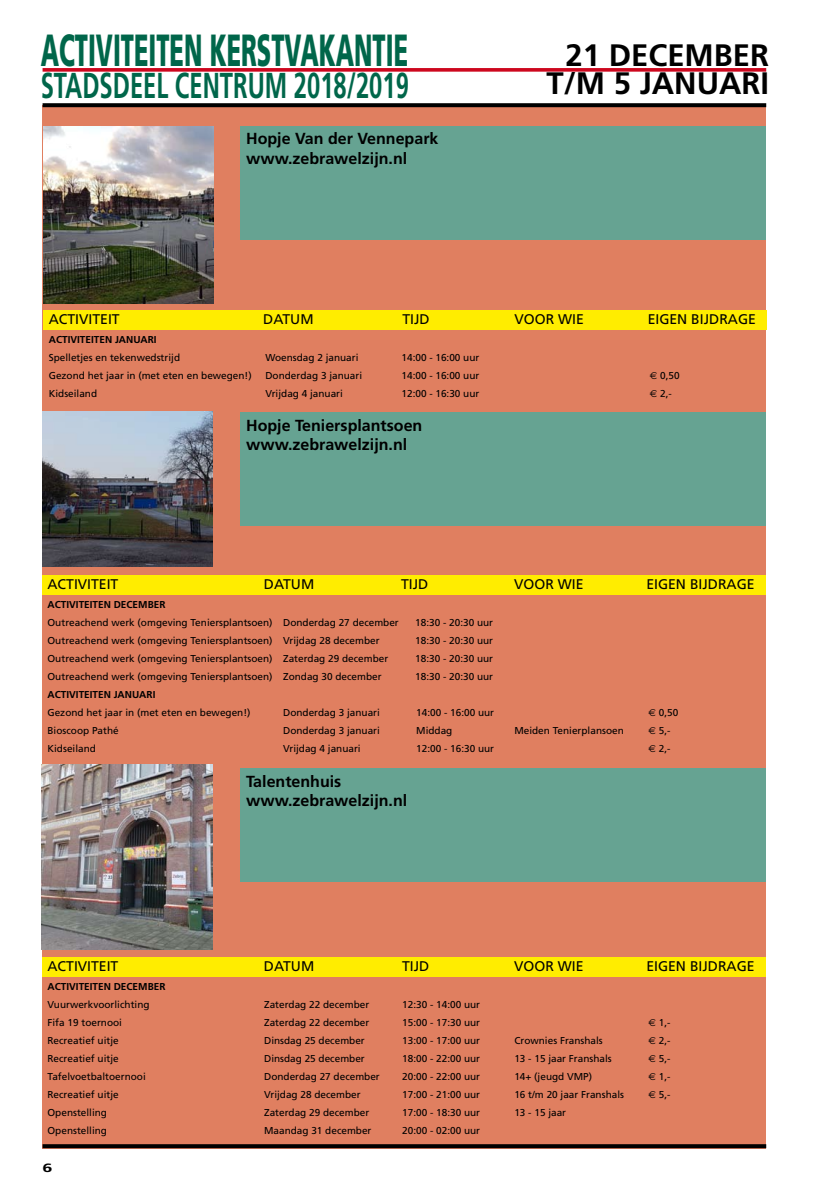
<style>
.page{position:relative;width:823px;height:1191px;background:#fff}
.page>*{position:absolute;margin:0;border:0;box-sizing:border-box;transform-origin:0 0}
.t1{font:900 45px "Frutiger";color:#00664a;scale:.53 1}
.t2{font:700 36px "Frutiger";color:#00664a;scale:.66 1}
.t3{font:700 31px/28px "Frutiger";color:#000;text-align:right}
.t4{font:700 16px/19.2px "Frutiger";color:#000}
.t5{font:14px "Frutiger";color:#000}
.t6{font:700 12px "Frutiger";color:#000;scale:1.5 1}
.t7{font:10px "Frutiger";color:#000}
.t8{font:700 10px "Frutiger";color:#000}
.s1{font-family:"Euro Sans Std"}
</style>
<div class="page">
<div style="left:43px;top:105px;width:722px;height:1043px;background:#e07f60"></div>
<svg style="left:43px;top:103px;width:722px;height:4px;fill:#000"></svg>
<svg style="left:43px;top:1144px;width:722px;height:4px;fill:#000"></svg>
<svg style="left:43px;top:68px;width:722px;height:4px;fill:#ce0d23"></svg>
<div style="left:240px;top:126px;width:525px;height:114px;background:#66a392"></div>
<div style="left:43px;top:310px;width:723px;height:20px;background:#ffed00"></div>
<img style="left:43px;top:126px;width:170px;height:177px">
<div style="left:240px;top:412px;width:525px;height:114px;background:#66a392"></div>
<div style="left:42px;top:575px;width:723px;height:20px;background:#ffed00"></div>
<div style="left:240px;top:768px;width:525px;height:114px;background:#66a392"></div>
<div style="left:42px;top:957px;width:723px;height:20px;background:#ffed00"></div>
<img style="left:43px;top:411px;width:170px;height:155px">
<img style="left:42px;top:765px;width:170px;height:184px">
<h1 class="t1" style="left:41px;top:23px;width:694px">ACTIVITEITEN KERSTVAKANTIE</h1>
<h2 class="t2" style="left:41px;top:64px;width:559px">STADSDEEL CENTRUM 2018/2019</h2>
<h3 class="t4" style="left:246px;top:129px;width:194px">Hopje Van der Vennepark www.zebrawelzijn.nl</h3>
<h3 class="t3" style="left:546px;top:41px;width:224px">21 DECEMBER<br>T/M 5 JANUARI</h3>
<h3 class="t5" style="left:49px;top:311px;width:72px">ACTIVITEIT</h3>
<h3 class="t5" style="left:263px;top:311px;width:52px">DATUM</h3>
<h3 class="t5" style="left:402px;top:311px;width:29px">TIJD</h3>
<h3 class="t5" style="left:514px;top:311px;width:71px">VOOR WIE</h3>
<h3 class="t5" style="left:647px;top:311px;width:110px">EIGEN BIJDRAGE</h3>
<p class="t8" style="left:49px;top:334px;width:109px">ACTIVITEITEN JANUARI</p>
<p class="t7" style="left:49px;top:352px;width:133px">Spelletjes en tekenwedstrijd</p>
<p class="t7" style="left:265px;top:352px;width:95px">Woensdag 2 januari</p>
<p class="t7" style="left:401px;top:352px;width:79px">14:00 - 16:00 uur</p>
<p class="t7" style="left:49px;top:370px;width:204px">Gezond het jaar in (met eten en bewegen!)</p>
<p class="t7" style="left:265px;top:370px;width:98px">Donderdag 3 januari</p>
<p class="t7" style="left:401px;top:370px;width:79px">14:00 - 16:00 uur</p>
<p class="t7" style="left:649px;top:370px;width:31px"><span class="s1">€</span> 0,50</p>
<p class="t7" style="left:49px;top:388px;width:50px">Kidseiland</p>
<p class="t7" style="left:265px;top:388px;width:79px">Vrijdag 4 januari</p>
<p class="t7" style="left:401px;top:388px;width:79px">12:00 - 16:30 uur</p>
<p class="t7" style="left:649px;top:388px;width:23px"><span class="s1">€</span> 2,-</p>
<h3 class="t4" style="left:246px;top:415px;width:178px">Hopje Teniersplantsoen www.zebrawelzijn.nl</h3>
<h3 class="t5" style="left:47px;top:576px;width:72px">ACTIVITEIT</h3>
<h3 class="t5" style="left:264px;top:576px;width:52px">DATUM</h3>
<h3 class="t5" style="left:401px;top:576px;width:29px">TIJD</h3>
<h3 class="t5" style="left:514px;top:576px;width:71px">VOOR WIE</h3>
<h3 class="t5" style="left:646px;top:576px;width:110px">EIGEN BIJDRAGE</h3>
<p class="t8" style="left:47px;top:599px;width:119px">ACTIVITEITEN DECEMBER</p>
<p class="t7" style="left:47px;top:617px;width:352px">Outreachend werk (omgeving Teniersplantsoen) Donderdag 27 december</p>
<p class="t7" style="left:415px;top:617px;width:79px">18:30 - 20:30 uur</p>
<p class="t7" style="left:47px;top:635px;width:333px">Outreachend werk (omgeving Teniersplantsoen) Vrijdag 28 december</p>
<p class="t7" style="left:415px;top:635px;width:79px">18:30 - 20:30 uur</p>
<p class="t7" style="left:47px;top:653px;width:342px">Outreachend werk (omgeving Teniersplantsoen) Zaterdag 29 december</p>
<p class="t7" style="left:415px;top:653px;width:79px">18:30 - 20:30 uur</p>
<p class="t7" style="left:47px;top:671px;width:335px">Outreachend werk (omgeving Teniersplantsoen) Zondag 30 december</p>
<p class="t7" style="left:415px;top:671px;width:79px">18:30 - 20:30 uur</p>
<p class="t8" style="left:47px;top:689px;width:109px">ACTIVITEITEN JANUARI</p>
<p class="t7" style="left:47px;top:707px;width:204px">Gezond het jaar in (met eten en bewegen!)</p>
<p class="t7" style="left:283px;top:707px;width:98px">Donderdag 3 januari</p>
<p class="t7" style="left:416px;top:707px;width:79px">14:00 - 16:00 uur</p>
<p class="t7" style="left:648px;top:707px;width:31px"><span class="s1">€</span> 0,50</p>
<p class="t7" style="left:47px;top:725px;width:73px">Bioscoop Pathé</p>
<p class="t7" style="left:283px;top:725px;width:98px">Donderdag 3 januari</p>
<p class="t7" style="left:416px;top:725px;width:38px">Middag</p>
<p class="t7" style="left:514px;top:725px;width:111px">Meiden Tenierplansoen</p>
<p class="t7" style="left:648px;top:725px;width:23px"><span class="s1">€</span> 5,-</p>
<p class="t7" style="left:47px;top:743px;width:50px">Kidseiland</p>
<p class="t7" style="left:283px;top:743px;width:79px">Vrijdag 4 januari</p>
<p class="t7" style="left:416px;top:743px;width:79px">12:00 - 16:30 uur</p>
<p class="t7" style="left:648px;top:743px;width:23px"><span class="s1">€</span> 2,-</p>
<h3 class="t4" style="left:246px;top:771px;width:162px">Talentenhuis www.zebrawelzijn.nl</h3>
<h3 class="t5" style="left:47px;top:958px;width:72px">ACTIVITEIT</h3>
<h3 class="t5" style="left:264px;top:958px;width:52px">DATUM</h3>
<h3 class="t5" style="left:402px;top:958px;width:29px">TIJD</h3>
<h3 class="t5" style="left:514px;top:958px;width:71px">VOOR WIE</h3>
<h3 class="t5" style="left:646px;top:958px;width:110px">EIGEN BIJDRAGE</h3>
<p class="t8" style="left:47px;top:981px;width:119px">ACTIVITEITEN DECEMBER</p>
<p class="t7" style="left:47px;top:999px;width:103px">Vuurwerkvoorlichting</p>
<p class="t7" style="left:264px;top:999px;width:107px">Zaterdag 22 december</p>
<p class="t7" style="left:402px;top:999px;width:79px">12:30 - 14:00 uur</p>
<p class="t7" style="left:47px;top:1017px;width:76px">Fifa 19 toernooi</p>
<p class="t7" style="left:264px;top:1017px;width:107px">Zaterdag 22 december</p>
<p class="t7" style="left:402px;top:1017px;width:79px">15:00 - 17:30 uur</p>
<p class="t7" style="left:648px;top:1017px;width:23px"><span class="s1">€</span> 1,-</p>
<p class="t7" style="left:47px;top:1035px;width:73px">Recreatief uitje</p>
<p class="t7" style="left:264px;top:1035px;width:102px">Dinsdag 25 december</p>
<p class="t7" style="left:402px;top:1035px;width:79px">13:00 - 17:00 uur</p>
<p class="t7" style="left:514px;top:1035px;width:90px">Crownies Franshals</p>
<p class="t7" style="left:648px;top:1035px;width:23px"><span class="s1">€</span> 2,-</p>
<p class="t7" style="left:47px;top:1053px;width:73px">Recreatief uitje</p>
<p class="t7" style="left:264px;top:1053px;width:102px">Dinsdag 25 december</p>
<p class="t7" style="left:402px;top:1053px;width:79px">18:00 - 22:00 uur</p>
<p class="t7" style="left:514px;top:1053px;width:99px">13 - 15 jaar Franshals</p>
<p class="t7" style="left:648px;top:1053px;width:23px"><span class="s1">€</span> 5,-</p>
<p class="t7" style="left:47px;top:1071px;width:100px">Tafelvoetbaltoernooi</p>
<p class="t7" style="left:264px;top:1071px;width:117px">Donderdag 27 december</p>
<p class="t7" style="left:402px;top:1071px;width:79px">20:00 - 22:00 uur</p>
<p class="t7" style="left:514px;top:1071px;width:79px">14+ (jeugd VMP)</p>
<p class="t7" style="left:648px;top:1071px;width:23px"><span class="s1">€</span> 1,-</p>
<p class="t7" style="left:47px;top:1089px;width:73px">Recreatief uitje</p>
<p class="t7" style="left:264px;top:1089px;width:98px">Vrijdag 28 december</p>
<p class="t7" style="left:402px;top:1089px;width:79px">17:00 - 21:00 uur</p>
<p class="t7" style="left:514px;top:1089px;width:111px">16 t/m 20 jaar Franshals</p>
<p class="t7" style="left:648px;top:1089px;width:23px"><span class="s1">€</span> 5,-</p>
<p class="t7" style="left:47px;top:1107px;width:61px">Openstelling</p>
<p class="t7" style="left:264px;top:1107px;width:107px">Zaterdag 29 december</p>
<p class="t7" style="left:402px;top:1107px;width:79px">17:00 - 18:30 uur</p>
<p class="t7" style="left:514px;top:1107px;width:53px">13 - 15 jaar</p>
<p class="t7" style="left:47px;top:1125px;width:61px">Openstelling</p>
<p class="t7" style="left:264px;top:1125px;width:109px">Maandag 31 december</p>
<p class="t7" style="left:402px;top:1125px;width:79px">20:00 - 02:00 uur</p>
<p class="t6" style="left:43px;top:1160px;width:8px">6</p>
</div>
